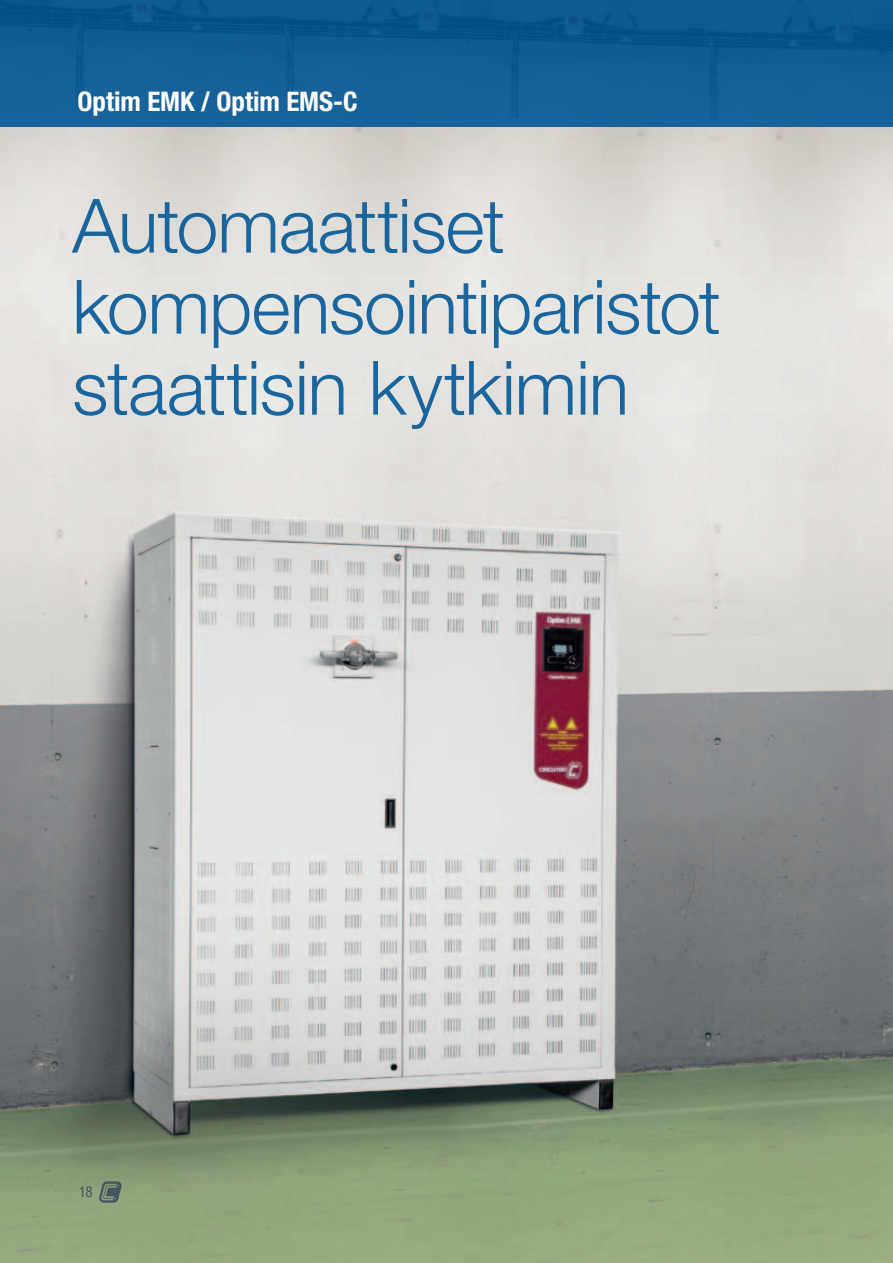
<style>
.page{position:relative;width:893px;height:1263px;background:#fff}
.page>*{position:absolute;margin:0;border:0;box-sizing:border-box;transform-origin:0 0}
.t1{font:300 75px/81px "Helvetica Neue";letter-spacing:-.015em;color:#035796}
.t2{font:700 condensed 27px "Helvetica Neue";color:#fff}
.t3{font:condensed 15px "Helvetica Neue";color:#45555f}
</style>
<div class="page">
<img style="left:0;top:126px;width:893px;height:1137px">
<div style="left:0;top:0;width:893px;height:126px;background:linear-gradient(to bottom,#09548c,#1a649c)"></div>
<svg style="left:98px;top:1181px;width:24px;height:22px"></svg>
<p class="t2" style="left:78px;top:85px;width:87px">Optim EMK</p>
<p class="t2" style="left:201px;top:85px;width:158px">/ Optim EMS-C</p>
<p class="t1" style="left:72px;top:184px;width:650px">Automaattiset kompensointiparistot staattisin kytkimin</p>
<p class="t3" style="left:79px;top:1183px;width:15px">18</p>
</div>
